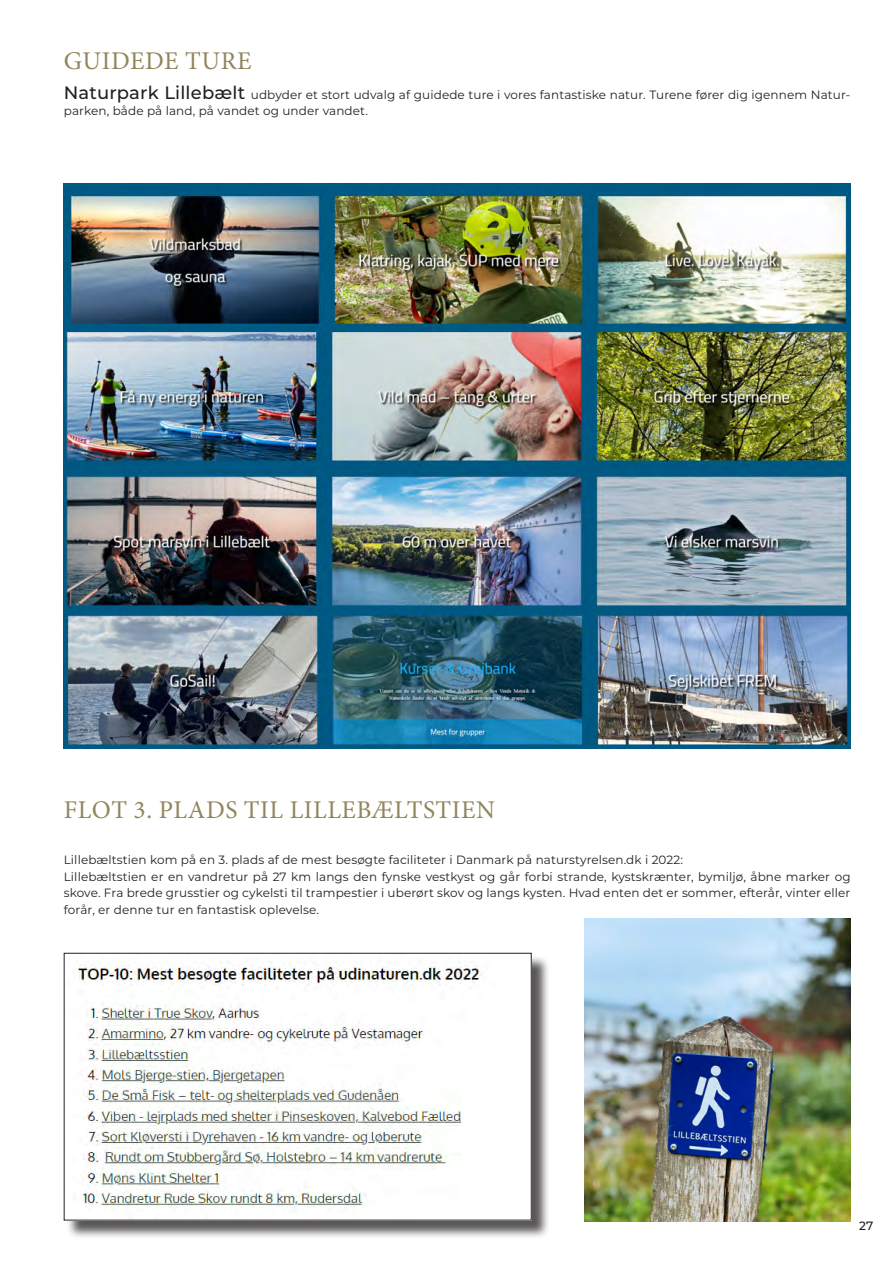
<style>
.page{position:relative;width:893px;height:1263px;background:#fff}
.page>*{position:absolute;margin:0;border:0;box-sizing:border-box;transform-origin:0 0}
.t1{font:25.5px "Minion Pro";letter-spacing:.02em;color:#91865b}
.t2{font:12px/16.5px "Montserrat";letter-spacing:.01em;color:#231f20}
.t3{font:500 12px "Montserrat";color:#231f20}
.s1{font-weight:500;font-size:18px}
</style>
<div class="page">
<img style="left:585px;top:918px;width:265px;height:303px">
<img style="left:64px;top:183px;width:786px;height:566px">
<div style="left:66px;top:955px;width:484px;height:284px;background:#231f20;opacity:.75"></div>
<img style="left:66px;top:955px;width:464px;height:263px">
<div style="left:64px;top:953px;width:468px;height:267px;border:1px solid #231f20"></div>
<p class="t1" style="left:64px;top:44px;width:189px">GUIDEDE TURE</p>
<p class="t2" style="left:64px;top:86px;width:788px"><span class="s1">Naturpark Lillebælt</span> udbyder et stort udvalg af guidede ture i vores fantastiske natur. Turene fører dig igennem Natur&shy;parken, både på land, på vandet og under vandet.</p>
<p class="t1" style="left:64px;top:793px;width:433px">FLOT 3. PLADS TIL LILLEBÆLTSTIEN</p>
<p class="t2" style="left:64px;top:851px;width:621px">Lillebæltstien kom på en 3. plads af de mest besøgte faciliteter i Danmark på naturstyrelsen.dk i 2022:</p>
<p class="t2" style="left:64px;top:867px;width:788px;text-align:justify">Lillebæltstien er en vandretur på 27 km langs den fynske vestkyst og går forbi strande, kystskrænter, bymiljø, åbne marker og skove. Fra brede grusstier og cykelsti til trampestier i uberørt skov og langs kysten. Hvad enten det er sommer, efterår, vinter eller forår, er denne tur en fantastisk oplevelse.</p>
<p class="t3" style="left:859px;top:1217px;width:16px">27</p>
</div>
